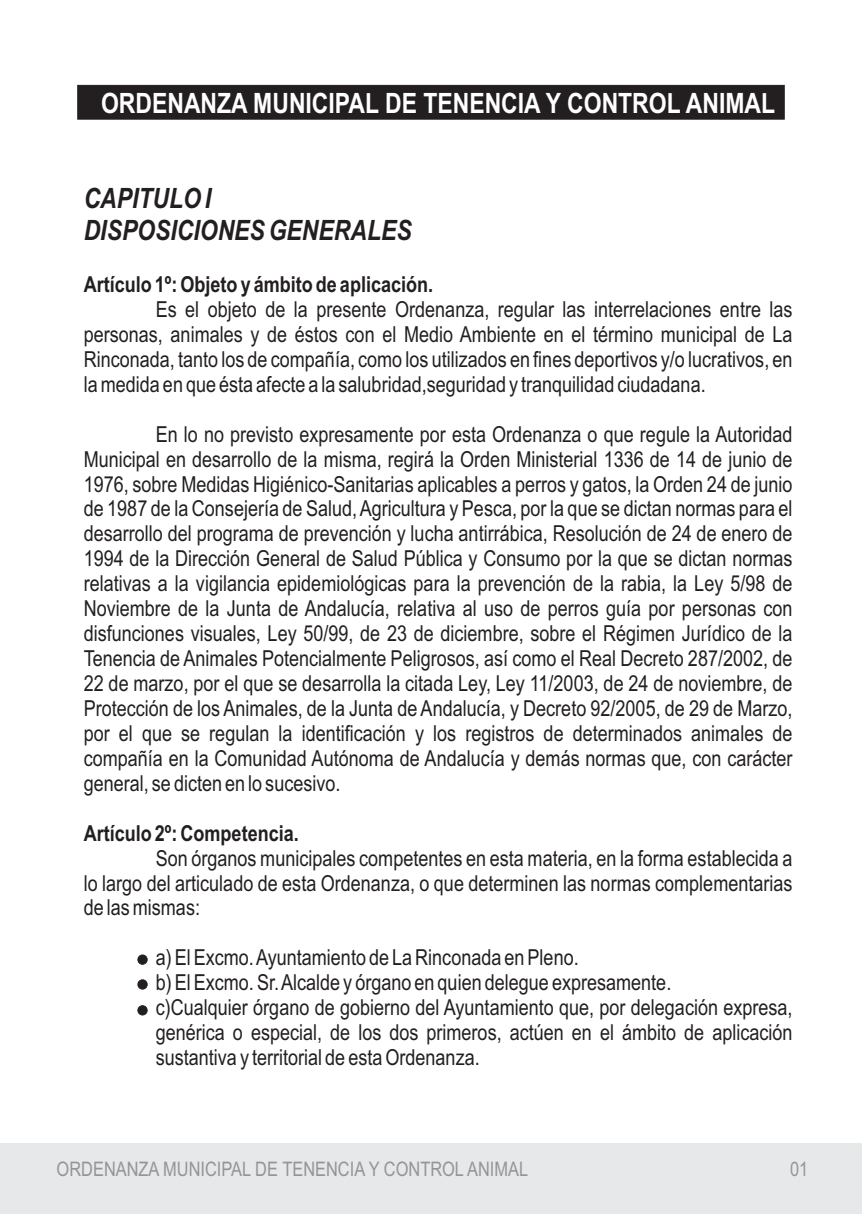
<style>
.page{position:relative;width:862px;height:1214px;background:#fff}
.page>*{position:absolute;margin:0;border:0;box-sizing:border-box;transform-origin:0 0}
.t1{font:700 28px "Arial Narrow";color:#fff}
.t2{font:italic 700 28px/32.2px "Arial Narrow";color:#231f20}
.t3{font:22px/25px "Arial Narrow";color:#231f20;text-align:justify}
.t4{font:700 22px "Arial Narrow";color:#231f20}
.t5{font:20px "Arial Narrow";color:#939598}
</style>
<div class="page">
<div style="left:0;top:1142px;width:862px;height:71px;background:#e7e8e9"></div>
<div style="left:78px;top:85px;width:706px;height:34px;background:#231f20"></div>
<div style="left:138px;top:954px;width:9px;height:10px;background:#231f20;border:1px solid #231f20;border-radius:50%"></div>
<div style="left:138px;top:979px;width:9px;height:10px;background:#231f20;border:1px solid #231f20;border-radius:50%"></div>
<div style="left:138px;top:1005px;width:9px;height:10px;background:#231f20;border:1px solid #231f20;border-radius:50%"></div>
<p class="t1" style="left:101px;top:93px;width:675px">ORDENANZA MUNICIPAL DE TENENCIA Y CONTROL ANIMAL</p>
<p class="t2" style="left:84px;top:182px;width:329px">CAPITULO I<br>DISPOSICIONES GENERALES</p>
<p class="t4" style="left:84px;top:276px;width:351px">Artículo 1º: Objeto y ámbito de aplicación.</p>
<p class="t3" style="left:84px;top:299px;width:710px;text-indent:72px">Es el objeto de la presente Ordenanza, regular las interrelaciones entre las personas, animales y de éstos con el Medio Ambiente en el término municipal de La Rinconada, tanto los de compañía, como los utilizados en fines deportivos y/o lucrativos, en la medida en que ésta afecte a la salubridad,seguridad y tranquilidad ciudadana.</p>
<p class="t3" style="left:84px;top:423px;width:710px;text-indent:72px">En lo no previsto expresamente por esta Ordenanza o que regule la Autoridad Municipal en desarrollo de la misma, regirá la Orden Ministerial 1336 de 14 de junio de 1976, sobre Medidas Higiénico-Sanitarias aplicables a perros y gatos, la Orden 24 de junio de 1987 de la Consejería de Salud,Agricultura y Pesca, por la que se dictan normas para el desarrollo del programa de prevención y lucha antirrábica, Resolución de 24 de enero de 1994 de la Dirección General de Salud Pública y Consumo por la que se dictan normas relativas a la vigilancia epidemiológicas para la prevención de la rabia, la Ley 5/98 de Noviembre de la Junta de Andalucía, relativa al uso de perros guía por personas con disfunciones visuales, Ley 50/99, de 23 de diciembre, sobre el Régimen Jurídico de la Tenencia de Animales Potencialmente Peligrosos, así como el Real Decreto 287/2002, de 22 de marzo, por el que se desarrolla la citada Ley, Ley 11/2003, de 24 de noviembre, de Protección de los Animales, de la Junta de Andalucía, y Decreto 92/2005, de 29 de Marzo, por el que se regulan la identificación y los registros de determinados animales de compañía en la Comunidad Autónoma de Andalucía y demás normas que, con carácter general, se dicten en lo sucesivo.</p>
<p class="t4" style="left:84px;top:824px;width:217px">Artículo 2º: Competencia.</p>
<p class="t3" style="left:84px;top:847px;width:710px;text-indent:72px">Son órganos municipales competentes en esta materia, en la forma establecida a lo largo del articulado de esta Ordenanza, o que determinen las normas complementarias de las mismas:</p>
<p class="t3" style="left:156px;top:947px;width:638px;text-align:left">a) El Excmo.Ayuntamiento de La Rinconada en Pleno.<br>b) El Excmo. Sr.Alcalde y órgano en quien delegue expresamente.<br>c)Cualquier órgano de gobierno del Ayuntamiento que, por delegación expresa, genérica o especial, de los dos primeros, actúen en el ámbito de aplicación sustantiva y territorial de esta Ordenanza.</p>
<p class="t5" style="left:57px;top:1161px;width:473px">ORDENANZA MUNICIPAL DE TENENCIA Y CONTROL ANIMAL</p>
<p class="t5" style="left:790px;top:1161px;width:20px">01</p>
</div>
